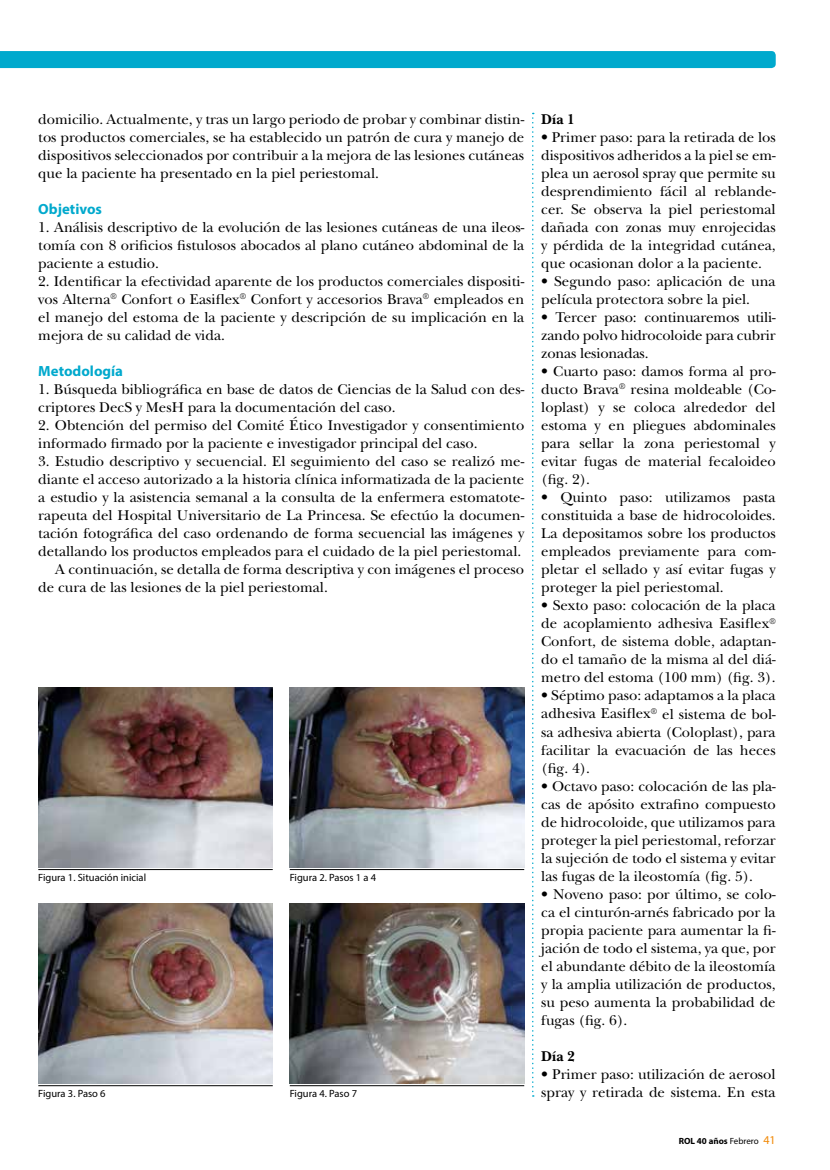
<style>
.page{position:relative;width:830px;height:1170px;background:#fff}
.page>*{position:absolute;margin:0;border:0;box-sizing:border-box;transform-origin:0 0}
.t1{font:14.85px/18px "New Baskerville Std";color:#000;text-align:justify}
.t2{font:700 14.85px "Myriad Pro";color:#00a9cd}
.t3{font:700 14.85px "New Baskerville Std";color:#000}
.t4{font:10.5px "Myriad Pro";color:#000}
.t5{font:700 9px "Myriad Pro";color:#000}
.s1{font-weight:400}
.s2{font-weight:400;font-size:12px;color:#f18805}
</style>
<div class="page">
<div style="left:0;top:51px;width:775px;height:17px;background:#00a9cd"></div>
<svg style="left:532px;top:113px;width:1px;height:983px"></svg>
<img style="left:38px;top:687px;width:234px;height:180px">
<img style="left:38px;top:903px;width:234px;height:180px">
<img style="left:289px;top:687px;width:235px;height:180px">
<img style="left:289px;top:903px;width:235px;height:180px">
<hr style="left:38px;top:869px;width:234px;height:1px;background:#000">
<hr style="left:38px;top:1085px;width:234px;height:1px;background:#000">
<hr style="left:289px;top:869px;width:235px;height:1px;background:#000">
<hr style="left:289px;top:1085px;width:235px;height:1px;background:#000">
<p class="t1" style="left:38px;top:110px;width:487px">domicilio. Actualmente, y tras un largo periodo de probar y combinar distin&shy;tos productos comerciales, se ha establecido un patrón de cura y manejo de dispositivos seleccionados por contribuir a la mejora de las lesiones cutáneas que la paciente ha presentado en la piel periestomal.</p>
<p class="t2" style="left:38px;top:199px;width:65px">Objetivos</p>
<p class="t1" style="left:38px;top:218px;width:487px">1. Análisis descriptivo de la evolución de las lesiones cutáneas de una ileos&shy;tomía con 8 orificios fistulosos abocados al plano cutáneo abdominal de la paciente a estudio.</p>
<p class="t1" style="left:38px;top:272px;width:487px">2. Identificar la efectividad aparente de los productos comerciales dispositi&shy;vos Alterna<sup>®</sup> Confort o Easiflex<sup>®</sup> Confort y accesorios Brava<sup>®</sup> empleados en el manejo del estoma de la paciente y descripción de su implicación en la mejora de su calidad de vida.</p>
<p class="t2" style="left:38px;top:361px;width:86px">Metodología</p>
<p class="t1" style="left:38px;top:380px;width:487px">1. Búsqueda bibliográfica en base de datos de Ciencias de la Salud con des&shy;criptores DecS y MesH para la documentación del caso.</p>
<p class="t1" style="left:38px;top:416px;width:487px">2. Obtención del permiso del Comité Ético Investigador y consentimiento informado firmado por la paciente e investigador principal del caso.</p>
<p class="t1" style="left:38px;top:452px;width:487px">3. Estudio descriptivo y secuencial. El seguimiento del caso se realizó me-</p>
<p class="t1" style="left:38px;top:470px;width:487px">diante el acceso autorizado a la historia clínica informatizada de la paciente</p>
<p class="t1" style="left:38px;top:488px;width:487px">a estudio y la asistencia semanal a la consulta de la enfermera estomatote-</p>
<p class="t1" style="left:38px;top:506px;width:487px">rapeuta del Hospital Universitario de La Princesa. Se efectúo la documen-</p>
<p class="t1" style="left:38px;top:524px;width:487px">tación fotográfica del caso ordenando de forma secuencial las imágenes y</p>
<p class="t1" style="left:38px;top:542px;width:484px">detallando los productos empleados para el cuidado de la piel periestomal.</p>
<p class="t1" style="left:55px;top:560px;width:470px">A continuación, se detalla de forma descriptiva y con imágenes el proceso</p>
<p class="t1" style="left:38px;top:578px;width:291px">de cura de las lesiones de la piel periestomal.</p>
<p class="t4" style="left:38px;top:870px;width:109px">Figura 1. Situación inicial</p>
<p class="t4" style="left:38px;top:1086px;width:69px">Figura 3. Paso 6</p>
<p class="t4" style="left:289px;top:870px;width:88px">Figura 2. Pasos 1 a 4</p>
<p class="t4" style="left:289px;top:1086px;width:69px">Figura 4. Paso 7</p>
<p class="t3" style="left:541px;top:111px;width:35px">Día 1</p>
<p class="t1" style="left:541px;top:128px;width:236px">• Primer paso: para la retirada de los dispositivos adheridos a la piel se em&shy;plea un aerosol spray que permite su desprendimiento fácil al reblande&shy;cer. Se observa la piel periestomal dañada con zonas muy enrojecidas y pérdida de la integridad cutánea, que ocasionan dolor a la paciente.</p>
<p class="t1" style="left:541px;top:272px;width:236px">• Segundo paso: aplicación de una película protectora sobre la piel.</p>
<p class="t1" style="left:541px;top:308px;width:236px">• Tercer paso: continuaremos utili&shy;zando polvo hidrocoloide para cubrir zonas lesionadas.</p>
<p class="t1" style="left:541px;top:362px;width:236px">• Cuarto paso: damos forma al pro&shy;ducto Brava<sup>®</sup> resina moldeable (Co&shy;loplast) y se coloca alrededor del estoma y en pliegues abdominales para sellar la zona periestomal y evitar fugas de material fecaloideo (fig. 2).</p>
<p class="t1" style="left:541px;top:488px;width:236px">• Quinto paso: utilizamos pasta constituida a base de hidrocoloides.<br>La depositamos sobre los productos empleados previamente para com&shy;pletar el sellado y así evitar fugas y proteger la piel periestomal.</p>
<p class="t1" style="left:541px;top:596px;width:236px">• Sexto paso: colocación de la placa de acoplamiento adhesiva Easiflex<sup>® </sup>Confort, de sistema doble, adaptan&shy;do el tamaño de la misma al del diá&shy;metro del estoma (100 mm) (fig. 3).</p>
<p class="t1" style="left:541px;top:686px;width:236px">• Séptimo paso: adaptamos a la placa adhesiva Easiflex<sup>®</sup> el sistema de bol&shy;sa adhesiva abierta (Coloplast), para facilitar la evacuación de las heces (fig. 4).</p>
<p class="t1" style="left:541px;top:776px;width:236px">• Octavo paso: colocación de las pla&shy;cas de apósito extrafino compuesto de hidrocoloide, que utilizamos para proteger la piel periestomal, reforzar la sujeción de todo el sistema y evitar las fugas de la ileostomía (fig. 5).</p>
<p class="t1" style="left:541px;top:884px;width:236px">• Noveno paso: por último, se colo&shy;ca el cinturón-arnés fabricado por la propia paciente para aumentar la fi&shy;jación de todo el sistema, ya que, por el abundante débito de la ileostomía y la amplia utilización de productos, su peso aumenta la probabilidad de fugas (fig. 6).</p>
<p class="t3" style="left:541px;top:1047px;width:35px">Día 2</p>
<p class="t1" style="left:541px;top:1064px;width:236px">• Primer paso: utilización de aerosol spray y retirada de sistema. En esta</p>
<p class="t5" style="left:678px;top:1135px;width:98px">ROL 40 años <span class="s1">Febrero</span> <span class="s2">41</span></p>
</div>
